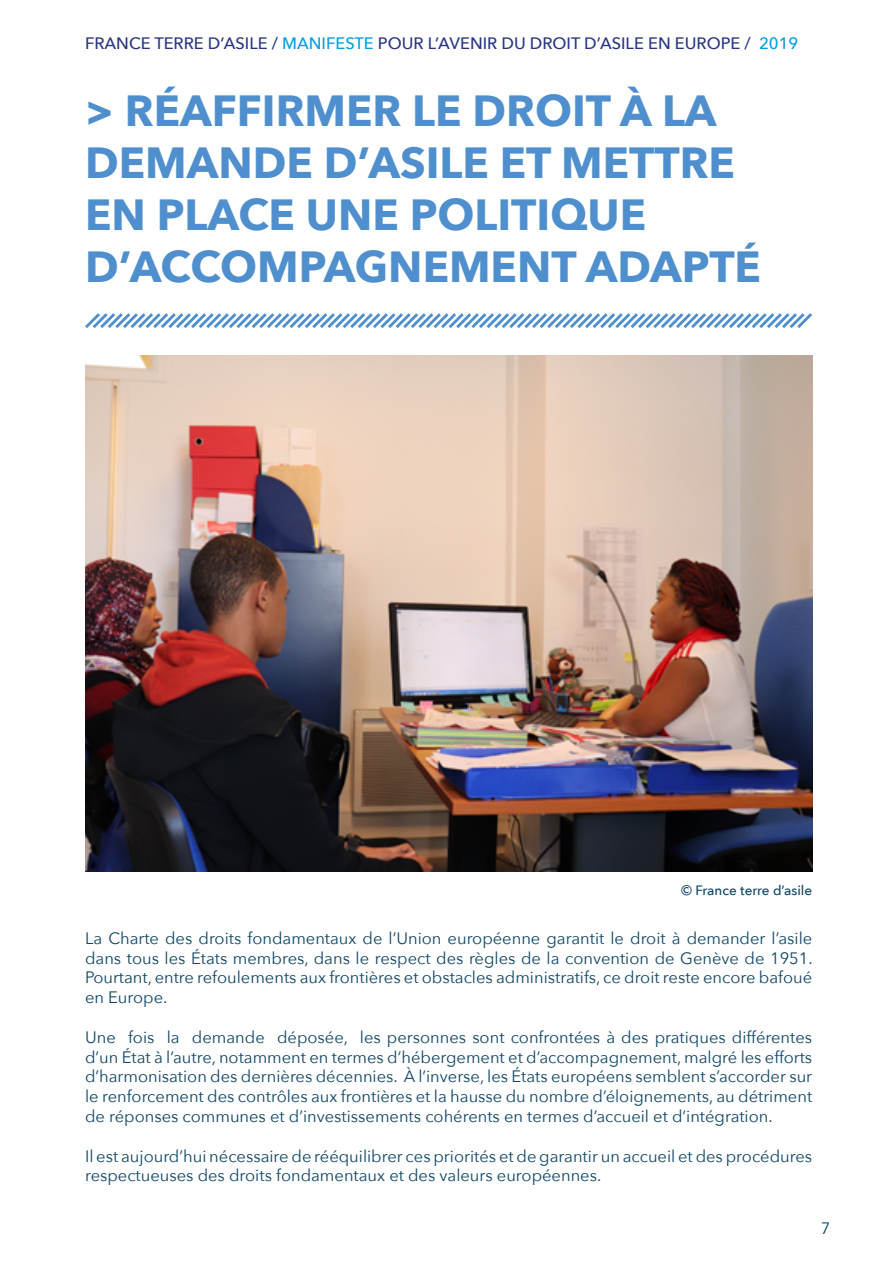
<style>
.page{position:relative;width:893px;height:1263px;background:#fff}
.page>*{position:absolute;margin:0;border:0;box-sizing:border-box;transform-origin:0 0}
.t1{font:700 43.5px/52.2px "Avenir Next";color:#4f8fcd}
.t2{font:16.5px/19.8px "Avenir Next";color:#0f4665;text-align:justify}
.t3{font:500 16.5px "Avenir Next";color:#283583}
.t4{font:500 13.5px "Avenir Next";color:#0f4665}
.s1{color:#009fe3}
</style>
<div class="page">
<img style="left:85px;top:355px;width:727px;height:516px">
<svg style="left:85px;top:313px;width:727px;height:15px"></svg>
<p class="t3" style="left:85px;top:29px;width:715px">FRANCE TERRE D’ASILE / <span class="s1">MANIFESTE</span> POUR L’AVENIR DU DROIT D’ASILE EN EUROPE / <span class="s1">2019</span></p>
<h1 class="t1" style="left:85px;top:84px;width:677px">&gt; RÉAFFIRMER LE DROIT À LA<br>DEMANDE D’ASILE ET METTRE<br>EN PLACE UNE POLITIQUE<br>D’ACCOMPAGNEMENT ADAPTÉ</h1>
<p class="t4" style="left:681px;top:878px;width:132px">© France terre d’asile</p>
<p class="t2" style="left:85px;top:927px;width:729px">La Charte des droits fondamentaux de l’Union européenne garantit le droit à demander l’asile dans tous les États membres, dans le respect des règles de la convention de Genève de 1951.<br>Pourtant, entre refoulements aux frontières et obstacles administratifs, ce droit reste encore bafoué en Europe.</p>
<p class="t2" style="left:85px;top:1026px;width:729px">Une fois la demande déposée, les personnes sont confrontées à des pratiques différentes d’un État à l’autre, notamment en termes d’hébergement et d’accompagnement, malgré les efforts d’harmonisation des dernières décennies. À l’inverse, les États européens semblent s’accorder sur le renforcement des contrôles aux frontières et la hausse du nombre d’éloignements, au détriment de réponses communes et d’investissements cohérents en termes d’accueil et d’intégration.</p>
<p class="t2" style="left:85px;top:1145px;width:729px">Il est aujourd’hui nécessaire de rééquilibrer ces priorités et de garantir un accueil et des procédures respectueuses des droits fondamentaux et des valeurs européennes.</p>
<p class="t2" style="left:821px;top:1218px;width:11px">7</p>
</div>
